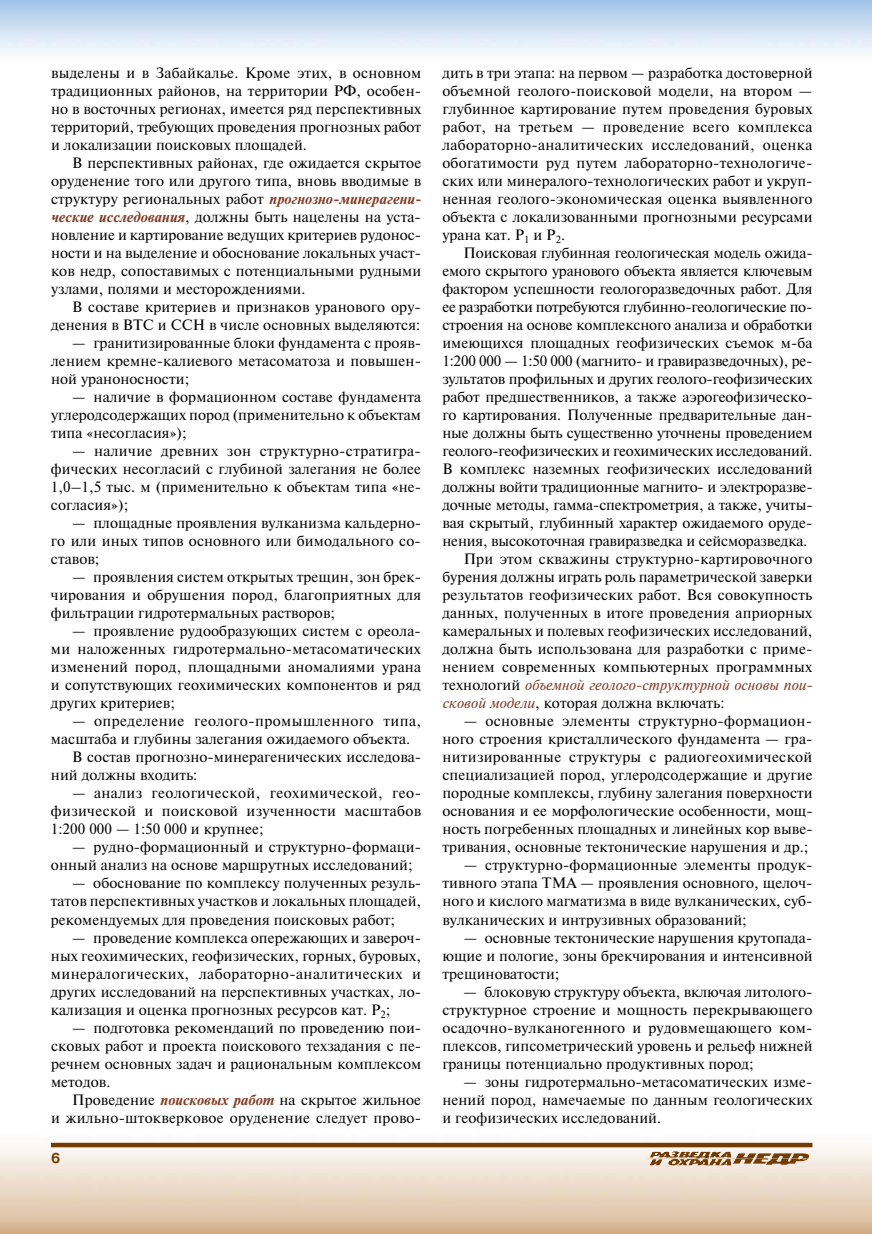
<style>
.page{position:relative;width:872px;height:1234px;background:#fff}
.page>*{position:absolute;margin:0;border:0;box-sizing:border-box;transform-origin:0 0}
.t1{font:15px/18px "Newton C";letter-spacing:.005em;color:#000;text-align:justify}
.t2{font:italic 15px "Newton C";letter-spacing:.005em;color:#813e26}
.t3{font:15px "Newton C";letter-spacing:.03em;color:#000}
.t4{font:700 14.25px "Pragmatica C";color:#753a02}
.s1{font-weight:700;font-style:italic;color:#813e26}
.s2{font-style:normal;color:#000}
.s3{font-style:italic;color:#813e26}
</style>
<div class="page">
<img style="left:0;top:1142px;width:872px;height:91px">
<svg style="left:51px;top:1142px;width:761px;height:4px;background:#906033"></svg>
<img style="left:650px;top:1151px;width:80px;height:6px">
<p class="t1" style="left:51px;top:64px;width:372px">выделены и в Забайкалье. Кроме этих, в основном традиционных районов, на территории РФ, особен&shy;но в восточных регионах, имеется ряд перспективных территорий, требующих проведения прогнозных работ и локализации поисковых площадей.</p>
<p class="t1" style="left:51px;top:154px;width:372px;text-indent:21px">В перспективных районах, где ожидается скрытое оруденение того или другого типа, вновь вводимые в структуру региональных работ <span class="s1">прогнозно-минерагени&shy;ческие исследования</span>, должны быть нацелены на уста&shy;новление и картирование ведущих критериев рудонос&shy;ности и на выделение и обоснование локальных участ&shy;ков недр, сопоставимых с потенциальными рудными узлами, полями и месторождениями.</p>
<p class="t1" style="left:51px;top:298px;width:371px;text-align:right">В составе критериев и признаков уранового ору&shy;денения в ВТС и ССН в числе основных выделяются:</p>
<p class="t1" style="left:51px;top:334px;width:372px;text-indent:21px">— гранитизированные блоки фундамента с прояв&shy;лением кремне-калиевого метасоматоза и повышен&shy;ной ураноносности;</p>
<p class="t1" style="left:51px;top:388px;width:372px;text-indent:21px">— наличие в формационном составе фундамента углеродсодержащих пород (применительно к объектам типа «несогласия»);</p>
<p class="t1" style="left:51px;top:442px;width:372px;text-indent:21px">— наличие древних зон структурно-стратигра&shy;фических несогласий с глубиной залегания не более 1,0–1,5 тыс. м (применительно к объектам типа «не&shy;согласия»);</p>
<p class="t1" style="left:51px;top:514px;width:372px;text-indent:21px">— площадные проявления вулканизма кальдерно&shy;го или иных типов основного или бимодального со&shy;ставов;</p>
<p class="t1" style="left:51px;top:568px;width:372px;text-indent:21px">— проявления систем открытых трещин, зон брек&shy;чирования и обрушения пород, благоприятных для фильтрации гидротермальных растворов;</p>
<p class="t1" style="left:51px;top:622px;width:372px;text-indent:21px">— проявление рудообразующих систем с ореола&shy;ми наложенных гидротермально-метасоматических изменений пород, площадными аномалиями урана и сопутствующих геохимических компонентов и ряд других критериев;</p>
<p class="t3" style="left:72px;top:712px;width:350px">— определение геолого-промышленного типа,</p>
<p class="t1" style="left:51px;top:730px;width:361px">масштаба и глубины залегания ожидаемого объекта.</p>
<p class="t1" style="left:72px;top:748px;width:350px">В состав прогнозно-минерагенических исследова-</p>
<p class="t1" style="left:51px;top:766px;width:148px">ний должны входить:</p>
<p class="t1" style="left:51px;top:784px;width:372px;text-indent:21px">— анализ геологической, геохимической, гео&shy;физической и поисковой изученности масштабов 1:200 000 — 1:50 000 и крупнее;</p>
<p class="t1" style="left:51px;top:838px;width:372px;text-indent:21px">— рудно-формационный и структурно-формаци&shy;онный анализ на основе маршрутных исследований;</p>
<p class="t1" style="left:51px;top:874px;width:372px;text-indent:21px">— обоснование по комплексу полученных резуль&shy;татов перспективных участков и локальных площадей, рекомендуемых для проведения поисковых работ;</p>
<p class="t1" style="left:51px;top:928px;width:372px;text-indent:21px">— проведение комплекса опережающих и завероч&shy;ных геохимических, геофизических, горных, буровых, минералогических, лабораторно-аналитических и других исследований на перспективных участках, ло&shy;кализация и оценка прогнозных ресурсов кат. Р<sub>2</sub>;</p>
<p class="t1" style="left:51px;top:1018px;width:372px;text-indent:21px">— подготовка рекомендаций по проведению пои&shy;сковых работ и проекта поискового техзадания с пе&shy;речнем основных задач и рациональным комплексом методов.</p>
<p class="t1" style="left:51px;top:1090px;width:372px;text-align:right">Проведение <span class="s1">поисковых работ</span> на скрытое жильное<br>и жильно-штокверковое оруденение следует прово-</p>
<p class="t4" style="left:51px;top:1150px;width:11px">6</p>
<p class="t1" style="left:442px;top:64px;width:372px">дить в три этапа: на первом — разработка достоверной объемной геолого-поисковой модели, на втором — глубинное картирование путем проведения буровых работ, на третьем — проведение всего комплекса лабораторно-аналитических исследований, оценка обогатимости руд путем лабораторно-технологиче&shy;ских или минералого-технологических работ и укруп&shy;ненная геолого-экономическая оценка выявленного объекта с локализованными прогнозными ресурсами урана кат. Р<sub>1</sub> и Р<sub>2</sub>.</p>
<p class="t1" style="left:463px;top:244px;width:350px">Поисковая глубинная геологическая модель ожида-</p>
<p class="t1" style="left:442px;top:262px;width:372px">емого скрытого уранового объекта является ключевым</p>
<p class="t1" style="left:442px;top:280px;width:371px">фактором успешности геологоразведочных работ. Для</p>
<p class="t1" style="left:442px;top:298px;width:371px">ее разработки потребуются глубинно-геологические по-</p>
<p class="t1" style="left:442px;top:316px;width:372px">строения на основе комплексного анализа и обработки</p>
<p class="t1" style="left:442px;top:334px;width:371px">имеющихся площадных геофизических съемок м-ба</p>
<p class="t1" style="left:442px;top:352px;width:372px">1:200 000 — 1:50 000 (магнито- и гравиразведочных), ре-</p>
<p class="t1" style="left:442px;top:370px;width:372px">зультатов профильных и других геолого-геофизических</p>
<p class="t1" style="left:442px;top:388px;width:372px">работ предшественников, а также аэрогеофизическо-</p>
<p class="t1" style="left:442px;top:406px;width:371px">го картирования. Полученные предварительные дан-</p>
<p class="t1" style="left:442px;top:424px;width:372px">ные должны быть существенно уточнены проведением</p>
<p class="t1" style="left:442px;top:442px;width:372px">геолого--геофизических и геохимических исследований.</p>
<p class="t1" style="left:442px;top:460px;width:371px">В комплекс наземных геофизических исследований</p>
<p class="t1" style="left:442px;top:478px;width:372px">должны войти традиционные магнито- и электроразве-</p>
<p class="t1" style="left:442px;top:496px;width:372px">дочные методы, гамма-спектрометрия, а также, учиты-</p>
<p class="t1" style="left:442px;top:514px;width:371px">вая скрытый, глубинный характер ожидаемого оруде-</p>
<p class="t1" style="left:442px;top:532px;width:366px">нения, высокоточная гравиразведка и сейсморазведка.</p>
<p class="t1" style="left:463px;top:550px;width:350px">При этом скважины структурно-картировочного</p>
<p class="t1" style="left:442px;top:568px;width:372px">бурения должны играть роль параметрической заверки</p>
<p class="t1" style="left:442px;top:586px;width:371px">результатов геофизических работ. Вся совокупность</p>
<p class="t1" style="left:442px;top:604px;width:371px">данных, полученных в итоге проведения априорных</p>
<p class="t1" style="left:442px;top:622px;width:372px">камеральных и полевых геофизических исследований,</p>
<p class="t1" style="left:442px;top:640px;width:372px">должна быть использована для разработки с приме-</p>
<p class="t1" style="left:442px;top:658px;width:371px">нением современных компьютерных программных</p>
<p class="t2" style="left:442px;top:677px;width:372px"><span class="s2">технологий</span> объемной геолого-структурной основы пои-</p>
<p class="t1" style="left:442px;top:694px;width:284px"><span class="s3">сковой модели</span>, которая должна включать:</p>
<p class="t1" style="left:442px;top:712px;width:372px;text-indent:21px">— основные элементы структурно-формацион&shy;ного строения кристаллического фундамента — гра&shy;нитизированные структуры с радиогеохимической специализацией пород, углеродсодержащие и другие породные комплексы, глубину залегания поверхности основания и ее морфологические особенности, мощ&shy;ность погребенных площадных и линейных кор выве&shy;тривания, основные тектонические нарушения и др.;</p>
<p class="t1" style="left:442px;top:856px;width:372px;text-indent:21px">— структурно-формационные элементы продук&shy;тивного этапа ТМА — проявления основного, щелоч&shy;ного и кислого магматизма в виде вулканических, суб&shy;вулканических и интрузивных образований;</p>
<p class="t1" style="left:442px;top:928px;width:372px;text-indent:21px">— основные тектонические нарушения крутопада&shy;ющие и пологие, зоны брекчирования и интенсивной трещиноватости;</p>
<p class="t1" style="left:442px;top:982px;width:372px;text-align:left;text-indent:21px">— блоковую структуру объекта, включая литолого&shy;структурное строение и мощность перекрывающего осадочно-вулканогенного и рудовмещающего ком&shy;плексов, гипсометрический уровень и рельеф нижней границы потенциально продуктивных пород;</p>
<p class="t1" style="left:442px;top:1072px;width:371px;text-indent:21px">— зоны гидротермально-метасоматических изме&shy;нений пород, намечаемые по данным геологических и геофизических исследований.</p>
</div>
